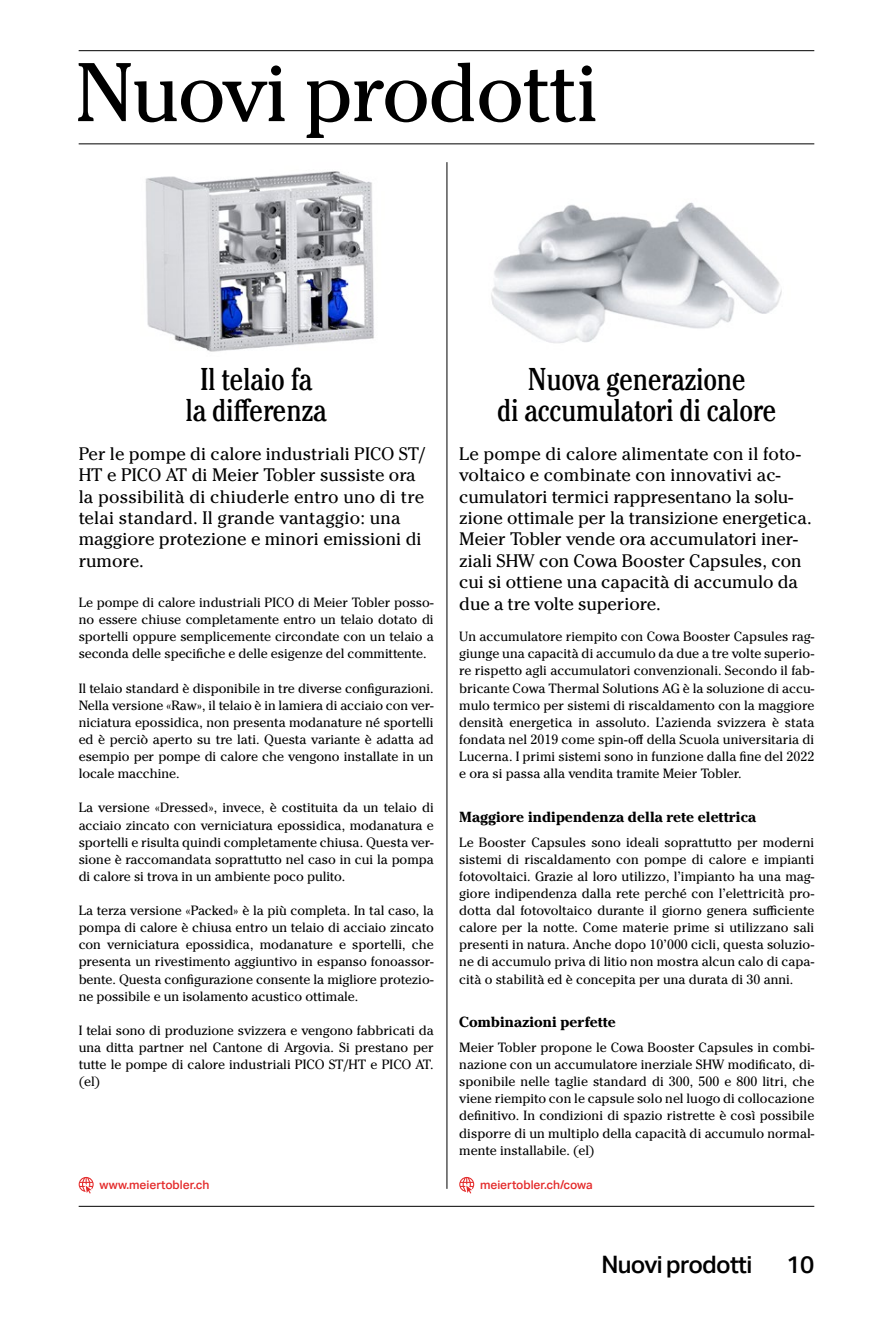
<style>
.page{position:relative;width:893px;height:1319px;background:#fff}
.page>*{position:absolute;margin:0;border:0;box-sizing:border-box;transform-origin:0 0}
._0_Titel{font:82.5px "Cheltenham Pro";letter-spacing:-.02em;color:#000}
._0_Titel_Condensed{font:condensed 31.5px/31.5px "Cheltenham Pro";letter-spacing:-.01em;color:#000;text-align:center}
.t1{font:500 24px "Aktiv Grotesk";letter-spacing:-.025em;color:#000}
._0_Lead_12pt{font:18px/21.3px "Cheltenham Pro";letter-spacing:-.005em;color:#000}
._0_Untertitel{font:700 14.55px "Cheltenham Pro";color:#000}
._0_Lauftext{font:13.35px/17.1px "Cheltenham Pro";letter-spacing:-.005em;color:#000;text-align:justify}
._0_Lauftext-2{font:500 12px "Aktiv Grotesk";letter-spacing:-.005em;color:#e42b2b}
</style>
<div class="page">
<hr style="left:79px;top:50px;width:735px;height:1px;background:#000">
<hr style="left:79px;top:1205px;width:735px;height:1px;background:#000">
<hr style="left:79px;top:143px;width:735px;height:1px;background:#000">
<hr style="left:447px;top:162px;width:1px;height:1026px;background:#000">
<svg style="left:79px;top:1177px;width:15px;height:16px"></svg>
<svg style="left:459px;top:1177px;width:15px;height:16px"></svg>
<img style="left:491px;top:202px;width:291px;height:141px">
<img style="left:145px;top:171px;width:229px;height:181px">
<p class="_0_Titel" style="left:75px;top:41px;width:525px">Nuovi prodotti</p>
<p class="_0_Titel_Condensed" style="left:185px;top:363px;width:143px">Il telaio fa<br>la differenza</p>
<p class="_0_Lead_12pt" style="left:79px;top:442px;width:349px">Per le pompe di calore industriali PICO ST/ HT e PICO AT di Meier Tobler sussiste ora la possibilità di chiuderle entro uno di tre telai standard. Il grande vantaggio: una maggiore protezione e minori emissioni di rumore.</p>
<p class="_0_Lauftext" style="left:79px;top:593px;width:357px">Le pompe di calore industriali PICO di Meier Tobler posso&shy;no essere chiuse completamente entro un telaio dotato di sportelli oppure semplicemente circondate con un telaio a seconda delle specifiche e delle esigenze del committente.</p>
<p class="_0_Lauftext" style="left:79px;top:679px;width:357px">Il telaio standard è disponibile in tre diverse configurazioni.<br>Nella versione «Raw», il telaio è in lamiera di acciaio con ver&shy;niciatura epossidica, non presenta modanature né sportelli ed è perciò aperto su tre lati. Questa variante è adatta ad esempio per pompe di calore che vengono installate in un locale macchine.</p>
<p class="_0_Lauftext" style="left:79px;top:798px;width:357px">La versione «Dressed», invece, è costituita da un telaio di acciaio zincato con verniciatura epossidica, modanatura e sportelli e risulta quindi completamente chiusa. Questa ver&shy;sione è raccomandata soprattutto nel caso in cui la pompa di calore si trova in un ambiente poco pulito.</p>
<p class="_0_Lauftext" style="left:79px;top:901px;width:357px">La terza versione «Packed» è la più completa. In tal caso, la pompa di calore è chiusa entro un telaio di acciaio zincato con verniciatura epossidica, modanature e sportelli, che presenta un rivestimento aggiuntivo in espanso fonoassor&shy;bente. Questa configurazione consente la migliore protezio&shy;ne possibile e un isolamento acustico ottimale.</p>
<p class="_0_Lauftext" style="left:79px;top:1021px;width:357px">I telai sono di produzione svizzera e vengono fabbricati da una ditta partner nel Cantone di Argovia. Si prestano per tutte le pompe di calore industriali PICO ST/HT e PICO AT. (el)</p>
<p class="_0_Lauftext-2" style="left:100px;top:1177px;width:111px">www.meiertobler.ch</p>
<p class="_0_Titel_Condensed" style="left:497px;top:362px;width:281px">Nuova generazione<br>di accumulatori di calore</p>
<p class="_0_Lead_12pt" style="left:459px;top:442px;width:354px">Le pompe di calore alimentate con il foto&shy;voltaico e combinate con innovativi ac&shy;cumulatori termici rappresentano la solu&shy;zione ottimale per la transizione energetica.<br>Meier Tobler vende ora accumulatori iner&shy;ziali SHW con Cowa Booster Capsules, con cui si ottiene una capacità di accumulo da due a tre volte superiore.</p>
<p class="_0_Lauftext" style="left:459px;top:627px;width:357px">Un accumulatore riempito con Cowa Booster Capsules rag&shy;giunge una capacità di accumulo da due a tre volte superio&shy;re rispetto agli accumulatori convenzionali. Secondo il fab&shy;bricante Cowa Thermal Solutions AG è la soluzione di accu&shy;mulo termico per sistemi di riscaldamento con la maggiore densità energetica in assoluto. L’azienda svizzera è stata fondata nel 2019 come spin-off della Scuola universitaria di Lucerna. I primi sistemi sono in funzione dalla fine del 2022 e ora si passa alla vendita tramite Meier Tobler.</p>
<p class="_0_Untertitel" style="left:459px;top:807px;width:298px">Maggiore indipendenza della rete elettrica</p>
<p class="_0_Lauftext" style="left:459px;top:833px;width:357px">Le Booster Capsules sono ideali soprattutto per moderni sistemi di riscaldamento con pompe di calore e impianti fotovoltaici. Grazie al loro utilizzo, l’impianto ha una mag&shy;giore indipendenza dalla rete perché con l’elettricità pro&shy;dotta dal fotovoltaico durante il giorno genera sufficiente calore per la notte. Come materie prime si utilizzano sali presenti in natura. Anche dopo 10’000 cicli, questa soluzio&shy;ne di accumulo priva di litio non mostra alcun calo di capa&shy;cità o stabilità ed è concepita per una durata di 30 anni.</p>
<p class="_0_Untertitel" style="left:459px;top:1012px;width:158px">Combinazioni perfette</p>
<p class="_0_Lauftext" style="left:459px;top:1038px;width:357px">Meier Tobler propone le Cowa Booster Capsules in combi&shy;nazione con un accumulatore inerziale SHW modificato, di&shy;sponibile nelle taglie standard di 300, 500 e 800 litri, che viene riempito con le capsule solo nel luogo di collocazione definitivo. In condizioni di spazio ristrette è così possibile disporre di un multiplo della capacità di accumulo normal&shy;mente installabile. (el)</p>
<p class="_0_Lauftext-2" style="left:480px;top:1177px;width:114px">meiertobler.ch/cowa</p>
<p class="t1" style="left:601px;top:1249px;width:152px">Nuovi prodotti</p>
<p class="t1" style="left:786px;top:1249px;width:29px">10</p>
</div>
